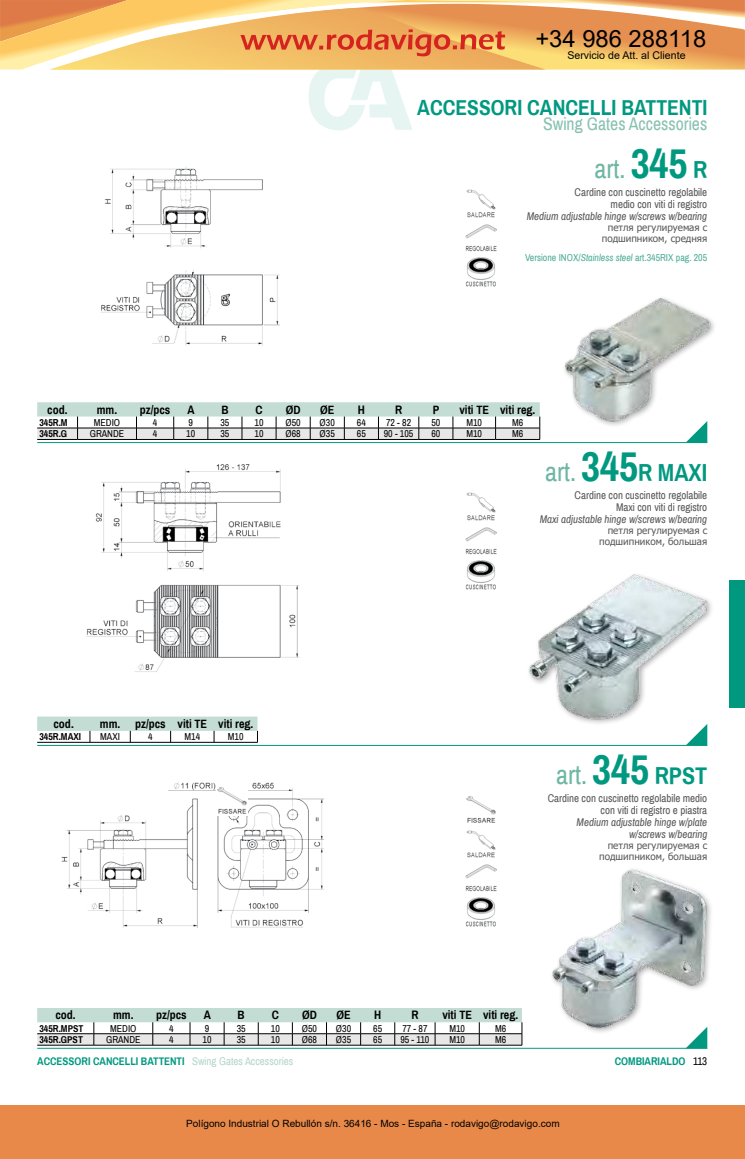
<style>
.page{position:relative;width:745px;height:1159px;background:#fff}
.page>*{position:absolute;margin:0;border:0;box-sizing:border-box;transform-origin:0 0}
.t1{font:26.25px "Archivo Narrow";color:#6eb6a4}
.t2{font:700 24px "Archivo Narrow";color:#009980}
.t3{font:23.75px "Arial";color:#000}
.t4{font:700 21.5px "Archivo Narrow";color:#009980}
.t5{font:17.75px "Archivo Narrow";color:#88c1b1}
.t6{font:700 12px "Archivo Narrow";color:#000}
.t7{font:10.88px/12px "Archivo Narrow";color:#58585a;text-align:right}
.t8{font:italic 10.88px/12px "Archivo Narrow";color:#58585a;text-align:right}
.t9{font:700 10.88px "Archivo Narrow";color:#009980}
.t10{font:10.62px "Arial";color:#000}
.t11{font:10px "Arial";color:#000}
.t12{font:9.88px "Archivo Narrow";color:#000}
.t13{font:9.88px/10.9px "Tahoma";color:#58585a;text-align:right}
.t14{font:9.88px "Archivo Narrow";color:#4fac97}
.t15{font:700 9.88px "Archivo Narrow";color:#000}
.s1{font-weight:700;font-size:41.5px;color:#009980}
.s2{font-weight:700;font-size:24px;color:#009980}
.s3{font-style:italic}
.s4{font-weight:400;font-size:26.25px;color:#6eb6a4}
.s5{font-size:41.5px}
.s6{font-weight:400;color:#b5d6cb}
.s7{font-weight:400;color:#000}
</style>
<div class="page">
<img style="left:101px;top:167px;width:179px;height:179px">
<img style="left:86px;top:464px;width:214px;height:208px">
<img style="left:550px;top:298px;width:164px;height:146px">
<div style="left:728px;top:580px;width:16px;height:128px;background:#009980"></div>
<hr style="left:37px;top:442px;width:670px;height:1px;background:#009980">
<svg style="left:685px;top:421px;width:22px;height:22px"></svg>
<hr style="left:37px;top:745px;width:670px;height:1px;background:#009980">
<hr style="left:37px;top:1048px;width:670px;height:1px;background:#009980">
<img style="left:466px;top:189px;width:29px;height:29px">
<img style="left:465px;top:224px;width:30px;height:28px">
<img style="left:465px;top:257px;width:30px;height:30px">
<img style="left:517px;top:574px;width:195px;height:171px">
<svg style="left:37px;top:716px;width:221px;height:26px"></svg>
<hr style="left:37px;top:742px;width:220px;height:1px;background:#000">
<img style="left:466px;top:492px;width:29px;height:29px">
<img style="left:465px;top:527px;width:30px;height:28px">
<img style="left:465px;top:560px;width:30px;height:30px">
<img style="left:523px;top:869px;width:188px;height:180px">
<img style="left:61px;top:782px;width:263px;height:146px">
<img style="left:216px;top:784px;width:31px;height:31px">
<svg style="left:37px;top:402px;width:503px;height:37px"></svg>
<hr style="left:37px;top:439px;width:40px;height:1px;background:#000">
<hr style="left:77px;top:439px;width:97px;height:1px;background:#000">
<hr style="left:174px;top:439px;width:244px;height:1px;background:#000">
<hr style="left:418px;top:439px;width:77px;height:1px;background:#000">
<hr style="left:495px;top:439px;width:44px;height:1px;background:#000">
<svg style="left:37px;top:1008px;width:485px;height:37px"></svg>
<hr style="left:37px;top:1045px;width:57px;height:1px;background:#000">
<hr style="left:94px;top:1045px;width:385px;height:1px;background:#000">
<hr style="left:479px;top:1045px;width:43px;height:1px;background:#000">
<img style="left:466px;top:796px;width:29px;height:27px">
<img style="left:466px;top:830px;width:29px;height:28px">
<img style="left:465px;top:864px;width:30px;height:28px">
<img style="left:465px;top:897px;width:30px;height:30px">
<div style="left:0;top:1105px;width:744px;height:54px;background:#e88949"></div>
<svg style="left:0;top:0;width:744px;height:131px"></svg>
<h3 class="t3" style="left:535px;top:22px;width:172px">+34 986 288118</h3>
<p class="t10" style="left:567px;top:48px;width:120px">Servicio de Att. al Cliente</p>
<h3 class="t4" style="left:417px;top:96px;width:291px">ACCESSORI CANCELLI BATTENTI</h3>
<h3 class="t5" style="left:543px;top:113px;width:165px">Swing Gates Accessories</h3>
<h1 class="t1" style="left:594px;top:153px;width:114px">art. <span class="s1">345</span> <span class="s2">R</span></h1>
<p class="t7" style="left:574px;top:186px;width:134px">Cardine con cuscinetto regolabile medio con viti di registro</p>
<p class="t8" style="left:526px;top:210px;width:182px">Medium adjustable hinge w/screws w/bearing</p>
<p class="t13" style="left:601px;top:221px;width:107px">петля регулируемая с подшипником, средняя</p>
<p class="t14" style="left:524px;top:251px;width:184px">Versione INOX/<span class="s3">Stainless steel</span> art.345RIX pag. 205</p>
<p class="t6" style="left:47px;top:403px;width:22px">cod.</p>
<p class="t6" style="left:97px;top:403px;width:75px">mm. pz/pcs</p>
<p class="t6" style="left:187px;top:403px;width:9px">A</p>
<p class="t6" style="left:221px;top:403px;width:9px">B</p>
<p class="t6" style="left:255px;top:403px;width:9px">C</p>
<p class="t6" style="left:285px;top:403px;width:16px">ØD</p>
<p class="t6" style="left:320px;top:403px;width:16px">ØE</p>
<p class="t6" style="left:357px;top:403px;width:9px">H</p>
<p class="t6" style="left:395px;top:403px;width:9px">R</p>
<p class="t6" style="left:432px;top:403px;width:8px">P</p>
<p class="t6" style="left:459px;top:403px;width:77px">viti TE viti reg.</p>
<p class="t15" style="left:39px;top:417px;width:30px">345R.M</p>
<p class="t12" style="left:94px;top:416px;width:28px">MEDIO</p>
<p class="t12" style="left:153px;top:416px;width:6px">4</p>
<p class="t12" style="left:188px;top:416px;width:6px">9</p>
<p class="t12" style="left:220px;top:416px;width:10px">35</p>
<p class="t12" style="left:254px;top:416px;width:10px">10</p>
<p class="t12" style="left:285px;top:416px;width:17px">Ø50</p>
<p class="t12" style="left:319px;top:416px;width:17px">Ø30</p>
<p class="t12" style="left:357px;top:416px;width:10px">64</p>
<p class="t12" style="left:386px;top:416px;width:27px">72 - 82</p>
<p class="t12" style="left:431px;top:416px;width:10px">50</p>
<p class="t12" style="left:466px;top:416px;width:17px">M10</p>
<p class="t12" style="left:512px;top:416px;width:13px">M6</p>
<p class="t15" style="left:39px;top:428px;width:29px">345R.G</p>
<p class="t12" style="left:90px;top:428px;width:36px">GRANDE</p>
<p class="t12" style="left:153px;top:428px;width:6px">4</p>
<p class="t12" style="left:186px;top:428px;width:10px">10</p>
<p class="t12" style="left:220px;top:428px;width:10px">35</p>
<p class="t12" style="left:254px;top:428px;width:10px">10</p>
<p class="t12" style="left:285px;top:428px;width:17px">Ø68</p>
<p class="t12" style="left:319px;top:428px;width:17px">Ø35</p>
<p class="t12" style="left:357px;top:428px;width:10px">65</p>
<p class="t12" style="left:383px;top:428px;width:31px">90 - 105</p>
<p class="t12" style="left:431px;top:428px;width:10px">60</p>
<p class="t12" style="left:466px;top:428px;width:17px">M10</p>
<p class="t12" style="left:512px;top:428px;width:13px">M6</p>
<h2 class="t2" style="left:545px;top:460px;width:163px"><span class="s4">art.</span> <span class="s5">345</span>R MAXI</h2>
<p class="t7" style="left:574px;top:489px;width:134px">Cardine con cuscinetto regolabile<br>Maxi con viti di registro</p>
<p class="t8" style="left:539px;top:513px;width:169px">Maxi adjustable hinge w/screws w/bearing</p>
<p class="t13" style="left:599px;top:524px;width:109px">петля регулируемая с подшипником, большая</p>
<p class="t6" style="left:53px;top:717px;width:22px">cod.</p>
<p class="t6" style="left:100px;top:717px;width:155px">mm. pz/pcs viti TE viti reg.</p>
<p class="t15" style="left:39px;top:731px;width:43px">345R.MAXI</p>
<p class="t12" style="left:100px;top:730px;width:21px">MAXI</p>
<p class="t12" style="left:148px;top:730px;width:6px">4</p>
<p class="t12" style="left:184px;top:730px;width:17px">M14</p>
<p class="t12" style="left:228px;top:730px;width:17px">M10</p>
<h1 class="t1" style="left:556px;top:759px;width:153px">art. <span class="s1">345</span> <span class="s2">RPST</span></h1>
<p class="t7" style="left:547px;top:792px;width:161px">Cardine con cuscinetto regolabile medio con viti di registro e piastra</p>
<p class="t8" style="left:576px;top:816px;width:132px">Medium adjustable hinge w/plate w/screws w/bearing</p>
<p class="t13" style="left:599px;top:839px;width:109px">петля регулируемая с подшипником, большая</p>
<p class="t6" style="left:55px;top:1009px;width:22px">cod.</p>
<p class="t6" style="left:113px;top:1009px;width:75px">mm. pz/pcs</p>
<p class="t6" style="left:203px;top:1009px;width:9px">A</p>
<p class="t6" style="left:237px;top:1009px;width:9px">B</p>
<p class="t6" style="left:271px;top:1009px;width:9px">C</p>
<p class="t6" style="left:302px;top:1009px;width:16px">ØD</p>
<p class="t6" style="left:336px;top:1009px;width:16px">ØE</p>
<p class="t6" style="left:374px;top:1009px;width:9px">H</p>
<p class="t6" style="left:411px;top:1009px;width:9px">R</p>
<p class="t6" style="left:442px;top:1009px;width:77px">viti TE viti reg.</p>
<p class="t15" style="left:39px;top:1023px;width:45px">345R.MPST</p>
<p class="t12" style="left:110px;top:1022px;width:28px">MEDIO</p>
<p class="t12" style="left:169px;top:1022px;width:6px">4</p>
<p class="t12" style="left:205px;top:1022px;width:6px">9</p>
<p class="t12" style="left:236px;top:1022px;width:10px">35</p>
<p class="t12" style="left:271px;top:1022px;width:10px">10</p>
<p class="t12" style="left:301px;top:1022px;width:17px">Ø50</p>
<p class="t12" style="left:336px;top:1022px;width:17px">Ø30</p>
<p class="t12" style="left:373px;top:1022px;width:10px">65</p>
<p class="t12" style="left:402px;top:1022px;width:27px">77 - 87</p>
<p class="t12" style="left:449px;top:1022px;width:17px">M10</p>
<p class="t12" style="left:494px;top:1022px;width:13px">M6</p>
<p class="t15" style="left:39px;top:1034px;width:45px">345R.GPST</p>
<p class="t12" style="left:106px;top:1033px;width:36px">GRANDE</p>
<p class="t12" style="left:169px;top:1033px;width:6px">4</p>
<p class="t12" style="left:202px;top:1033px;width:10px">10</p>
<p class="t12" style="left:236px;top:1033px;width:10px">35</p>
<p class="t12" style="left:271px;top:1033px;width:10px">10</p>
<p class="t12" style="left:302px;top:1033px;width:17px">Ø68</p>
<p class="t12" style="left:336px;top:1033px;width:17px">Ø35</p>
<p class="t12" style="left:373px;top:1033px;width:10px">65</p>
<p class="t12" style="left:400px;top:1033px;width:31px">95 - 110</p>
<p class="t12" style="left:449px;top:1033px;width:17px">M10</p>
<p class="t12" style="left:494px;top:1033px;width:13px">M6</p>
<p class="t9" style="left:37px;top:1055px;width:257px">ACCESSORI CANCELLI BATTENTI <span class="s6">Swing Gates Accessories</span></p>
<p class="t9" style="left:614px;top:1055px;width:94px">COMBIARIALDO <span class="s7">113</span></p>
<p class="t11" style="left:186px;top:1117px;width:375px">Polígono Industrial O Rebullón s/n. 36416 - Mos - España - rodavigo@rodavigo.com</p>
</div>
